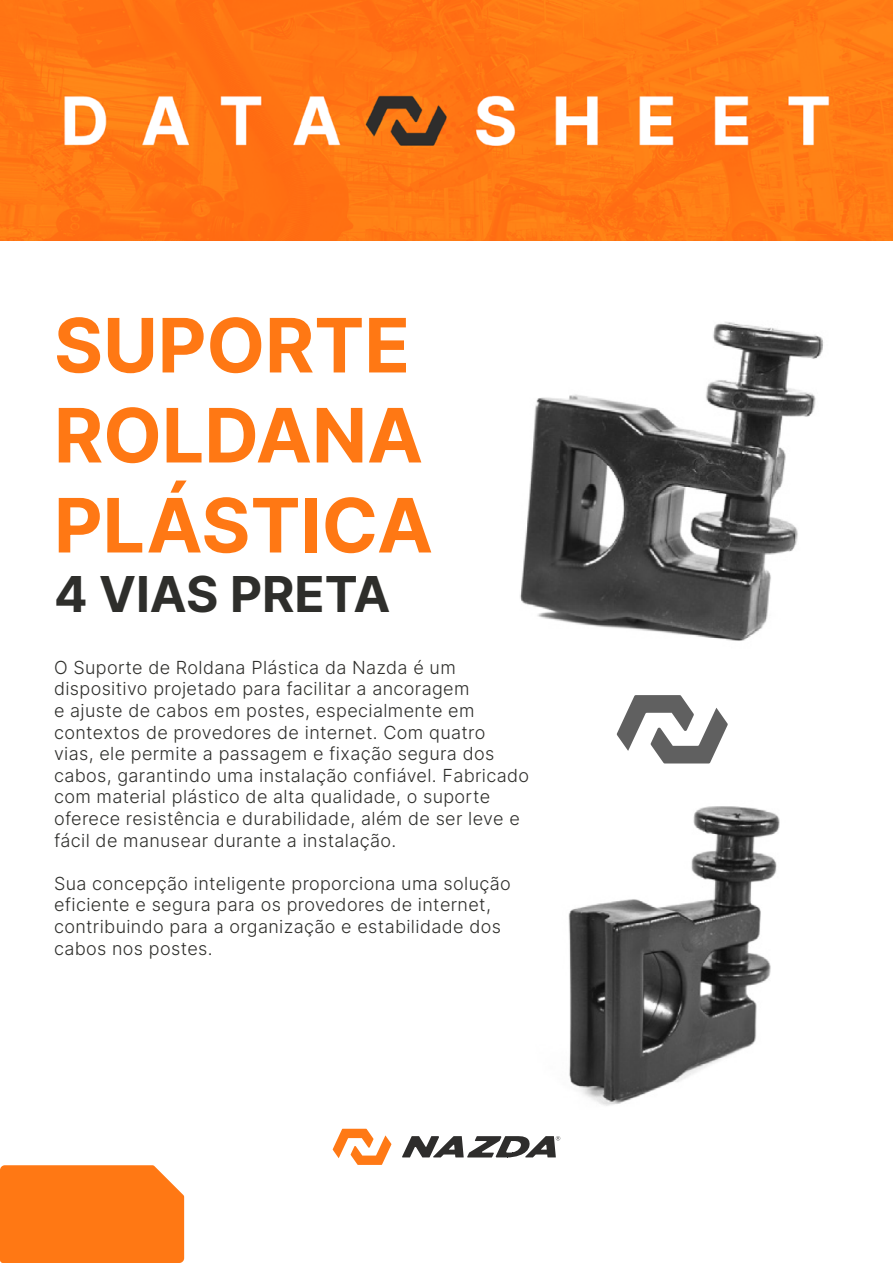
<style>
.page{position:relative;width:893px;height:1263px;background:#fff}
.page>*{position:absolute;margin:0;border:0;box-sizing:border-box;transform-origin:0 0}
.t1{font:75px/90px "Inter";color:#ff7814}
.t2{font:49.5px "Inter";color:#2e2e2b}
.t3{font:300 18px/21.6px "Inter";letter-spacing:.02em;color:#2e2e2b}
</style>
<div class="page">
<img style="left:0;top:0;width:893px;height:241px">
<svg style="left:333px;top:1129px;width:58px;height:36px"></svg>
<svg style="left:402px;top:1136px;width:158px;height:21px"></svg>
<div style="left:0;top:1165px;width:184px;height:98px;background:#ff7814"></div>
<img style="left:520px;top:322px;width:304px;height:319px">
<img style="left:568px;top:806px;width:212px;height:300px">
<svg style="left:617px;top:695px;width:111px;height:68px"></svg>
<h1 class="t1" style="left:54px;top:299px;width:381px">SUPORTE<br>ROLDANA<br>PLÁSTICA</h1>
<h2 class="t2" style="left:54px;top:558px;width:338px">4 VIAS PRETA</h2>
<p class="t3" style="left:54px;top:656px;width:477px">O Suporte de Roldana Plástica da Nazda é um dispositivo projetado para facilitar a ancoragem<br>e ajuste de cabos em postes, especialmente em contextos de provedores de internet. Com quatro vias, ele permite a passagem e fixação segura dos cabos, garantindo uma instalação confiável. Fabricado com material plástico de alta qualidade, o suporte oferece resistência e durabilidade, além de ser leve e fácil de manusear durante a instalação.</p>
<p class="t3" style="left:54px;top:872px;width:458px">Sua concepção inteligente proporciona uma solução eficiente e segura para os provedores de internet, contribuindo para a organização e estabilidade dos cabos nos postes.</p>
</div>
